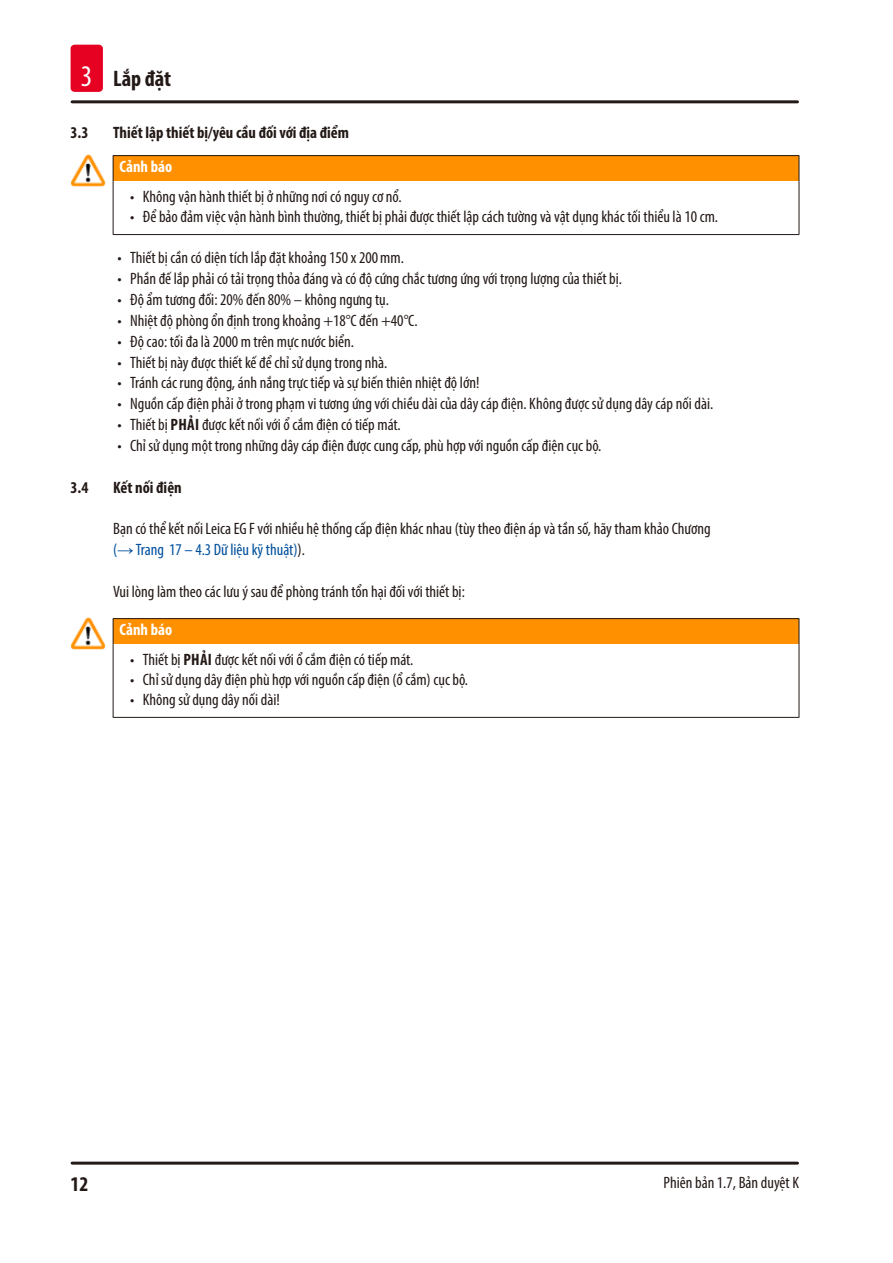
<style>
.page{position:relative;width:893px;height:1263px;background:#fff}
.page>*{position:absolute;margin:0;border:0;box-sizing:border-box;transform-origin:0 0}
.t1{font:700 condensed 22.5px "Myriad Pro";color:#231916}
.t2{font:700 condensed 21px "Myriad Pro";color:#231916}
.Description_text{font:condensed 16.5px/20.9px "Myriad Pro";color:#231916}
.t3{font:700 condensed 16.5px "Myriad Pro";color:#231916}
.Signalword__no_use_a{font:700 condensed 16.5px "Myriad Pro";color:#fff}
.s1{font-weight:400;font-size:30px;color:#fff}
.s2{font-weight:700}
.s3{color:#00509e}
.s4{font-family:"Arial";font-stretch:normal;color:#00509e}
</style>
<div class="page">
<hr style="left:72px;top:1161px;width:725px;height:3px;background:#231916">
<hr style="left:72px;top:100px;width:725px;height:3px;background:#231916">
<div style="left:71px;top:45px;width:32px;height:47px;background:#e60021;border-radius:4px"></div>
<div style="left:113px;top:156px;width:686px;height:25px;background:#ff9000"></div>
<hr style="left:113px;top:181px;width:1px;height:53px;background:#231916">
<hr style="left:799px;top:181px;width:1px;height:53px;background:#231916">
<hr style="left:113px;top:234px;width:686px;height:1px;background:#231916">
<hr style="left:113px;top:155px;width:686px;height:1px;background:#231916">
<svg style="left:113px;top:156px;width:1px;height:25px"></svg>
<svg style="left:799px;top:156px;width:1px;height:25px"></svg>
<img style="left:71px;top:154px;width:34px;height:32px">
<div style="left:113px;top:619px;width:686px;height:25px;background:#ff9000"></div>
<hr style="left:113px;top:644px;width:1px;height:73px;background:#231916">
<hr style="left:799px;top:644px;width:1px;height:73px;background:#231916">
<hr style="left:113px;top:717px;width:686px;height:1px;background:#231916">
<hr style="left:113px;top:618px;width:686px;height:1px;background:#231916">
<svg style="left:113px;top:619px;width:1px;height:25px"></svg>
<svg style="left:799px;top:619px;width:1px;height:25px"></svg>
<img style="left:71px;top:617px;width:34px;height:32px">
<h1 class="t1" style="left:81px;top:65px;width:92px"><span class="s1">3</span> Lắp đặt</h1>
<p class="t3" style="left:71px;top:122px;width:19px">3.3</p>
<p class="t3" style="left:113px;top:122px;width:237px">Thiết lập thiết bị/yêu cầu đối với địa điểm</p>
<p class="Signalword__no_use_a" style="left:119px;top:156px;width:54px">Cảnh báo</p>
<p class="Description_text" style="left:130px;top:186px;width:273px">• Không vận hành thiết bị ở những nơi có nguy cơ nổ.</p>
<p class="Description_text" style="left:130px;top:206px;width:589px">• Để bảo đảm việc vận hành bình thường, thiết bị phải được thiết lập cách tường và vật dụng khác tối thiểu là 10 cm.</p>
<p class="Description_text" style="left:117px;top:247px;width:288px">• Thiết bị cần có diện tích lắp đặt khoảng 150 x 200mm.</p>
<p class="Description_text" style="left:117px;top:268px;width:506px">• Phần đế lắp phải có tải trọng thỏa đáng và có độ cứng chắc tương ứng với trọng lượng của thiết bị.</p>
<p class="Description_text" style="left:117px;top:289px;width:273px">• Độ ẩm tương đối: 20% đến 80% – không ngưng tụ.</p>
<p class="Description_text" style="left:117px;top:310px;width:302px">• Nhiệt độ phòng ổn định trong khoảng +18°C đến +40°C.</p>
<p class="Description_text" style="left:117px;top:331px;width:238px">• Độ cao: tối đa là 2000 m trên mực nước biển.</p>
<p class="Description_text" style="left:117px;top:351px;width:272px">• Thiết bị này được thiết kế để chỉ sử dụng trong nhà.</p>
<p class="Description_text" style="left:117px;top:372px;width:364px">• Tránh các rung động, ánh nắng trực tiếp và sự biến thiên nhiệt độ lớn!</p>
<p class="Description_text" style="left:117px;top:393px;width:597px">• Nguồn cấp điện phải ở trong phạm vi tương ứng với chiều dài của dây cáp điện. Không được sử dụng dây cáp nối dài.</p>
<p class="Description_text" style="left:117px;top:414px;width:285px">• Thiết bị <span class="s2">PHẢI</span> được kết nối với ổ cắm điện có tiếp mát.</p>
<p class="Description_text" style="left:117px;top:435px;width:485px">• Chỉ sử dụng một trong những dây cáp điện được cung cấp, phù hợp với nguồn cấp điện cục bộ.</p>
<p class="t3" style="left:71px;top:477px;width:19px">3.4</p>
<p class="t3" style="left:113px;top:477px;width:70px">Kết nối điện</p>
<p class="Description_text" style="left:113px;top:518px;width:599px">Bạn có thể kết nối Leica EG F với nhiều hệ thống cấp điện khác nhau (tùy theo điện áp và tần số, hãy tham khảo Chương <span class="s3">(</span><span class="s4">→</span><span class="s3">Trang 17 – 4.3 Dữ liệu kỹ thuật)</span>).</p>
<p class="Description_text" style="left:113px;top:581px;width:353px">Vui lòng làm theo các lưu ý sau để phòng tránh tổn hại đối với thiết bị:</p>
<p class="Signalword__no_use_a" style="left:119px;top:619px;width:54px">Cảnh báo</p>
<p class="Description_text" style="left:130px;top:649px;width:285px">• Thiết bị <span class="s2">PHẢI</span> được kết nối với ổ cắm điện có tiếp mát.</p>
<p class="Description_text" style="left:130px;top:669px;width:339px">• Chỉ sử dụng dây điện phù hợp với nguồn cấp điện (ổ cắm) cục bộ.</p>
<p class="Description_text" style="left:130px;top:688px;width:151px">• Không sử dụng dây nối dài!</p>
<p class="t2" style="left:71px;top:1171px;width:19px">12</p>
<p class="Description_text" style="left:663px;top:1171px;width:137px">Phiên bản 1.7, Bản duyệt K</p>
</div>
